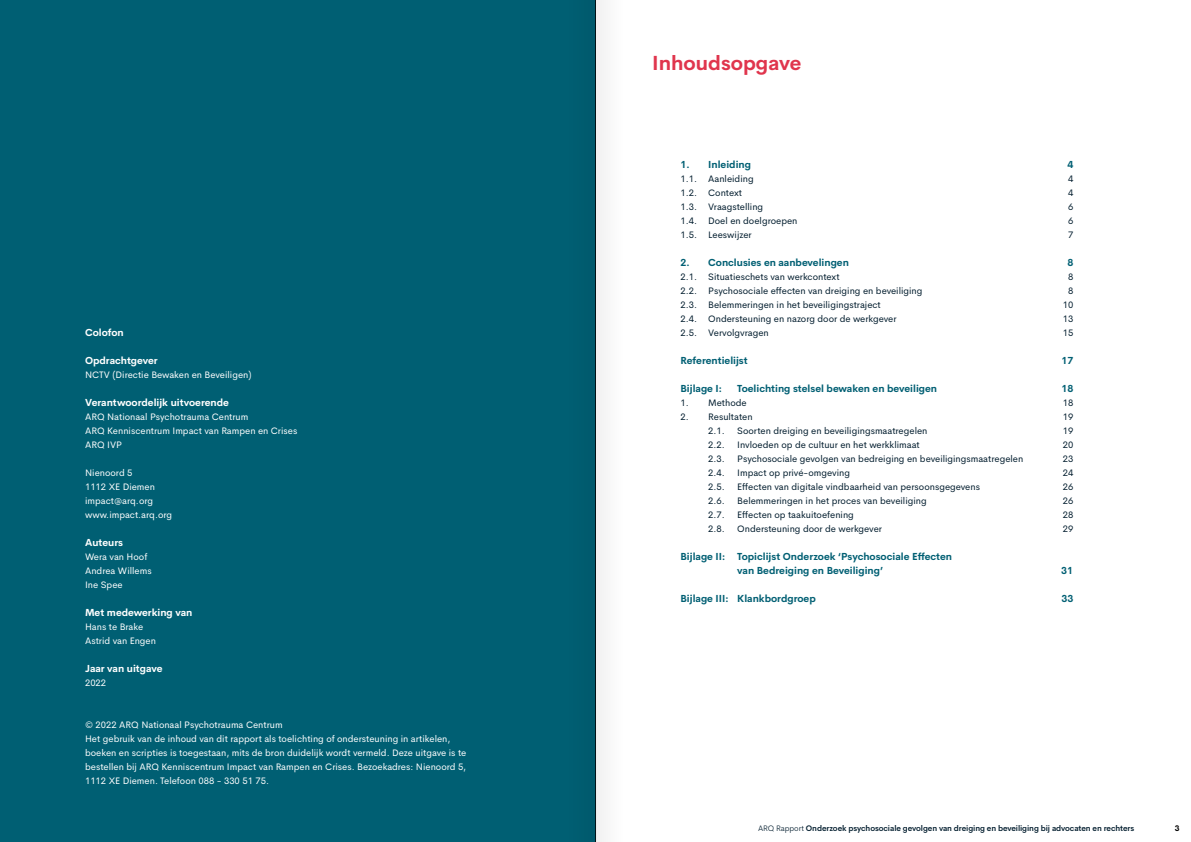
<style>
.page{position:relative;width:1191px;height:842px;background:#fff}
.page>*{position:absolute;margin:0;border:0;box-sizing:border-box;transform-origin:0 0}
.t1{font:700 20px "Cerebri Sans";color:#e0354d}
.t2{font:700 10px/14px "Cerebri Sans";color:#005f73}
.t3{font:700 10px "Cerebri Sans";color:#fff}
.plat_9_4_14{font:9.4px "Cerebri Sans";color:#001c2d}
.plat_9_4_14-2{font:9.4px/14px "Cerebri Sans";color:#fff}
.t4{font:600 8px "Cerebri Sans";letter-spacing:-.01em;color:#001c2d}
.t5{font:700 8px "Cerebri Sans";color:#000}
.s1{font-weight:300}
</style>
<div class="page">
<div style="left:0;top:0;width:595px;height:842px;background:#005f73"></div>
<div style="left:567px;top:0;width:28px;height:842px;background:#005c6f"></div>
<div style="left:595px;top:0;width:29px;height:842px;background:#f7f7f7"></div>
<hr style="left:595px;top:0;width:1px;height:842px;background:#000">
<h4 class="t3" style="left:85px;top:324px;width:40px">Colofon</h4>
<h5 class="t3" style="left:85px;top:352px;width:74px">Opdrachtgever</h5>
<p class="plat_9_4_14-2" style="left:85px;top:367px;width:168px">NCTV (Directie Bewaken en Beveiligen)</p>
<h5 class="t3" style="left:85px;top:394px;width:145px">Verantwoordelijk uitvoerende</h5>
<p class="plat_9_4_14-2" style="left:85px;top:409px;width:165px">ARQ Nationaal Psychotrauma Centrum</p>
<p class="plat_9_4_14-2" style="left:85px;top:423px;width:214px">ARQ Kenniscentrum Impact van Rampen en Crises</p>
<p class="plat_9_4_14-2" style="left:85px;top:437px;width:38px">ARQ IVP</p>
<p class="plat_9_4_14-2" style="left:85px;top:465px;width:49px">Nienoord 5</p>
<p class="plat_9_4_14-2" style="left:85px;top:479px;width:71px">1112 XE Diemen</p>
<p class="plat_9_4_14-2" style="left:85px;top:493px;width:70px">impact@arq.org</p>
<p class="plat_9_4_14-2" style="left:85px;top:507px;width:89px">www.impact.arq.org</p>
<h4 class="t3" style="left:85px;top:534px;width:39px">Auteurs</h4>
<p class="plat_9_4_14-2" style="left:85px;top:549px;width:64px">Wera van Hoof</p>
<p class="plat_9_4_14-2" style="left:85px;top:563px;width:68px">Andrea Willems</p>
<p class="plat_9_4_14-2" style="left:85px;top:577px;width:39px">Ine Spee</p>
<h4 class="t3" style="left:85px;top:604px;width:109px">Met medewerking van</h4>
<p class="plat_9_4_14-2" style="left:85px;top:619px;width:60px">Hans te Brake</p>
<p class="plat_9_4_14-2" style="left:85px;top:633px;width:72px">Astrid van Engen</p>
<h4 class="t3" style="left:85px;top:660px;width:79px">Jaar van uitgave</h4>
<p class="plat_9_4_14-2" style="left:85px;top:675px;width:23px">2022</p>
<p class="plat_9_4_14-2" style="left:85px;top:717px;width:199px">© 2022 ARQ Nationaal Psychotrauma Centrum</p>
<p class="plat_9_4_14-2" style="left:85px;top:731px;width:383px">Het gebruik van de inhoud van dit rapport als toelichting of ondersteuning in artikelen, boeken en scripties is toegestaan, mits de bron duidelijk wordt vermeld. Deze uitgave is te bestellen bij ARQ Kenniscentrum Impact van Rampen en Crises. Bezoekadres: Nienoord 5, 1112 XE Diemen. Telefoon 088 - 330 51 75.</p>
<h1 class="t1" style="left:652px;top:47px;width:151px">Inhoudsopgave</h1>
<h3 class="t2" style="left:680px;top:157px;width:72px">1. Inleiding</h3>
<h3 class="t2" style="left:1067px;top:157px;width:7px">4</h3>
<p class="plat_9_4_14" style="left:680px;top:171px;width:75px">1.1. Aanleiding</p>
<p class="plat_9_4_14" style="left:1068px;top:171px;width:7px">4</p>
<p class="plat_9_4_14" style="left:680px;top:185px;width:63px">1.2. Context</p>
<p class="plat_9_4_14" style="left:1068px;top:185px;width:7px">4</p>
<p class="plat_9_4_14" style="left:680px;top:199px;width:84px">1.3. Vraagstelling</p>
<p class="plat_9_4_14" style="left:1068px;top:199px;width:7px">6</p>
<p class="plat_9_4_14" style="left:680px;top:213px;width:118px">1.4. Doel en doelgroepen</p>
<p class="plat_9_4_14" style="left:1068px;top:213px;width:7px">6</p>
<p class="plat_9_4_14" style="left:680px;top:227px;width:73px">1.5. Leeswijzer</p>
<p class="plat_9_4_14" style="left:1068px;top:227px;width:7px">7</p>
<h3 class="t2" style="left:680px;top:255px;width:170px">2. Conclusies en aanbevelingen</h3>
<h3 class="t2" style="left:1067px;top:255px;width:7px">8</h3>
<p class="plat_9_4_14" style="left:680px;top:269px;width:160px">2.1. Situatieschets van werkcontext</p>
<p class="plat_9_4_14" style="left:1068px;top:269px;width:7px">8</p>
<p class="plat_9_4_14" style="left:680px;top:283px;width:243px">2.2. Psychosociale effecten van dreiging en beveiliging</p>
<p class="plat_9_4_14" style="left:1068px;top:283px;width:7px">8</p>
<p class="plat_9_4_14" style="left:680px;top:297px;width:202px">2.3. Belemmeringen in het beveiligingstraject</p>
<p class="plat_9_4_14" style="left:1062px;top:297px;width:12px">10</p>
<p class="plat_9_4_14" style="left:680px;top:311px;width:217px">2.4. Ondersteuning en nazorg door de werkgever</p>
<p class="plat_9_4_14" style="left:1062px;top:311px;width:12px">13</p>
<p class="plat_9_4_14" style="left:680px;top:325px;width:90px">2.5. Vervolgvragen</p>
<p class="plat_9_4_14" style="left:1062px;top:325px;width:12px">15</p>
<h3 class="t2" style="left:680px;top:353px;width:69px">Referentielijst</h3>
<h3 class="t2" style="left:1061px;top:353px;width:13px">17</h3>
<h3 class="t2" style="left:680px;top:381px;width:43px">Bijlage I:</h3>
<h3 class="t2" style="left:737px;top:381px;width:201px">Toelichting stelsel bewaken en beveiligen</h3>
<h3 class="t2" style="left:1061px;top:381px;width:13px">18</h3>
<p class="plat_9_4_14" style="left:680px;top:395px;width:68px">1. Methode</p>
<p class="plat_9_4_14" style="left:1062px;top:395px;width:12px">18</p>
<p class="plat_9_4_14" style="left:680px;top:409px;width:74px">2. Resultaten</p>
<p class="plat_9_4_14" style="left:1062px;top:409px;width:12px">19</p>
<p class="plat_9_4_14" style="left:708px;top:423px;width:18px">2.1.</p>
<p class="plat_9_4_14" style="left:737px;top:423px;width:192px">Soorten dreiging en beveiligingsmaatregelen</p>
<p class="plat_9_4_14" style="left:1062px;top:423px;width:12px">19</p>
<p class="plat_9_4_14" style="left:708px;top:437px;width:18px">2.2.</p>
<p class="plat_9_4_14" style="left:737px;top:437px;width:184px">Invloeden op de cultuur en het werkklimaat</p>
<p class="plat_9_4_14" style="left:1062px;top:437px;width:12px">20</p>
<p class="plat_9_4_14" style="left:708px;top:451px;width:18px">2.3.</p>
<p class="plat_9_4_14" style="left:737px;top:451px;width:288px">Psychosociale gevolgen van bedreiging en beveiligingsmaatregelen</p>
<p class="plat_9_4_14" style="left:1062px;top:451px;width:12px">23</p>
<p class="plat_9_4_14" style="left:708px;top:465px;width:18px">2.4.</p>
<p class="plat_9_4_14" style="left:737px;top:465px;width:114px">Impact op privé-omgeving</p>
<p class="plat_9_4_14" style="left:1062px;top:465px;width:12px">24</p>
<p class="plat_9_4_14" style="left:708px;top:479px;width:18px">2.5.</p>
<p class="plat_9_4_14" style="left:737px;top:479px;width:244px">Effecten van digitale vindbaarheid van persoonsgegevens</p>
<p class="plat_9_4_14" style="left:1062px;top:479px;width:12px">26</p>
<p class="plat_9_4_14" style="left:708px;top:493px;width:18px">2.6.</p>
<p class="plat_9_4_14" style="left:737px;top:493px;width:191px">Belemmeringen in het proces van beveiliging</p>
<p class="plat_9_4_14" style="left:1062px;top:493px;width:12px">26</p>
<p class="plat_9_4_14" style="left:708px;top:507px;width:18px">2.7.</p>
<p class="plat_9_4_14" style="left:737px;top:507px;width:118px">Effecten op taakuitoefening</p>
<p class="plat_9_4_14" style="left:1062px;top:507px;width:12px">28</p>
<p class="plat_9_4_14" style="left:708px;top:521px;width:18px">2.8.</p>
<p class="plat_9_4_14" style="left:737px;top:521px;width:146px">Ondersteuning door de werkgever</p>
<p class="plat_9_4_14" style="left:1062px;top:521px;width:12px">29</p>
<h3 class="t2" style="left:737px;top:549px;width:216px;text-indent:-57px">Bijlage II: Topiclijst Onderzoek ‘Psychosociale Effecten van Bedreiging en Beveiliging’</h3>
<h3 class="t2" style="left:1061px;top:563px;width:13px">31</h3>
<h3 class="t2" style="left:680px;top:591px;width:137px">Bijlage III: Klankbordgroep</h3>
<h3 class="t2" style="left:1061px;top:591px;width:13px">33</h3>
<p class="t4" style="left:758px;top:821px;width:378px"><span class="s1">ARQ Rapport</span> Onderzoek psychosociale gevolgen van dreiging en beveiliging bij advocaten en rechters</p>
<p class="t5" style="left:1174px;top:821px;width:6px">3</p>
</div>
